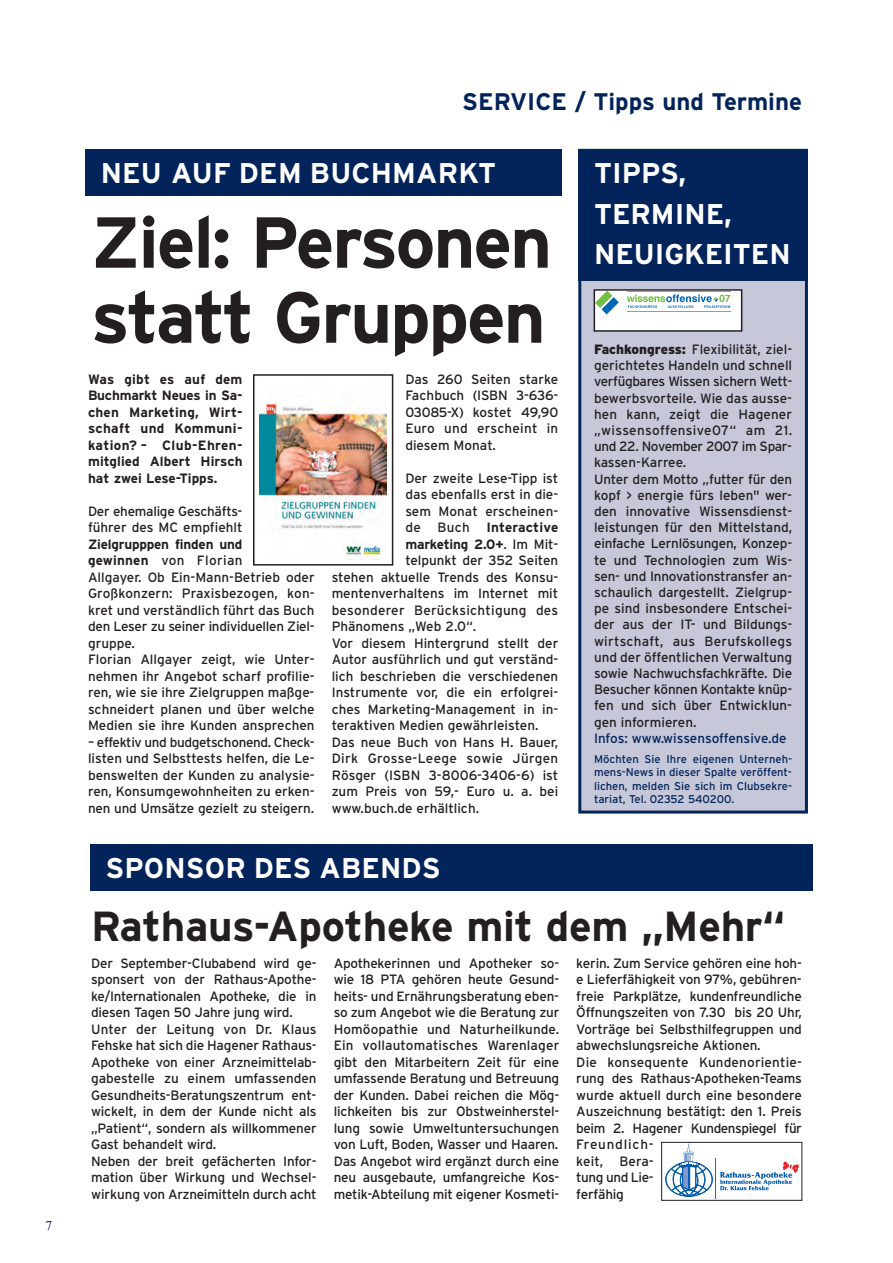
<style>
.page{position:relative;width:893px;height:1263px;background:#fff}
.page>*{position:absolute;margin:0;border:0;box-sizing:border-box;transform-origin:0 0}
.t1{font:700 72px/75px "Interstate";letter-spacing:-.03em;color:#231f20}
.t2{font:700 42px "Interstate";letter-spacing:-.01em;color:#231f20}
.t3{font:700 28.5px/40.5px "Interstate";color:#fff}
.t4{font:700 24px "Interstate";color:#03245a}
.t5{font:13.5px/16.5px "Interstate";letter-spacing:-.01em;color:#231f20}
.t6{font:700 13.5px/16.5px "Interstate";letter-spacing:.005em;color:#231f20;text-align:justify}
.t7{font:13.5px "Interstate";color:#03245a}
.t8{font:13.5px "Interstate";letter-spacing:.02em;color:#231f20}
.t9{font:13.5px "Interstate";letter-spacing:.025em;color:#231f20}
.t10{font:700 13.5px "Interstate";letter-spacing:-.015em;color:#231f20}
.t11{font:13.5px "Times New Roman";color:#03245a}
.t12{font:11.25px/13.5px "Interstate";color:#03245a;text-align:justify}
.s1{font-weight:900}
.s2{font-weight:400}
.s3{font-weight:700}
</style>
<div class="page">
<div style="left:581px;top:152px;width:224px;height:658px;background:#c6c8da"></div>
<div style="left:578px;top:149px;width:230px;height:664px;border:3px solid #03245a"></div>
<div style="left:594px;top:290px;width:148px;height:41px;background:#fff"></div>
<svg style="left:597px;top:292px;width:22px;height:22px"></svg>
<svg style="left:627px;top:294px;width:103px;height:14px"></svg>
<hr style="left:627px;top:311px;width:104px;height:1px;background:#71bf44">
<div style="left:594px;top:289px;width:148px;height:43px;border:2px solid #231f20"></div>
<div style="left:85px;top:149px;width:476px;height:47px;background:#03245a"></div>
<div style="left:578px;top:149px;width:230px;height:132px;background:#03245a"></div>
<img style="left:260px;top:403px;width:127px;height:157px">
<div style="left:253px;top:374px;width:140px;height:192px;border:2px solid #231f20"></div>
<div style="left:90px;top:844px;width:722px;height:46px;background:#03245a"></div>
<hr style="left:715px;top:1158px;width:1px;height:40px;background:#ee1d23">
<svg style="left:665px;top:1144px;width:48px;height:53px"></svg>
<svg style="left:720px;top:1161px;width:80px;height:29px"></svg>
<div style="left:661px;top:1142px;width:141px;height:59px;border:1px solid #231f20"></div>
<p class="t11" style="left:46px;top:1220px;width:8px">7</p>
<h3 class="t4" style="left:462px;top:88px;width:341px">SERVICE / Tipps und Termine</h3>
<h3 class="t3" style="left:101px;top:153px;width:397px">NEU AUF DEM BUCHMARKT</h3>
<h3 class="t3" style="left:594px;top:153px;width:198px">TIPPS,<br>TERMINE,<br>NEUIGKEITEN</h3>
<h1 class="t1" style="left:91px;top:205px;width:463px">Ziel: Personen statt Gruppen</h1>
<p class="t5" style="left:594px;top:341px;width:200px"><span class="s1">Fachkongress:</span> Flexibilität, ziel&shy;gerichtetes Handeln und schnell verfügbares Wissen sichern Wett&shy;bewerbsvorteile. Wie das ausse&shy;hen kann, zeigt die Hagener „wissensoffensive07“ am 21. und 22. November 2007 im Spar&shy;kassen-Karree.<br>Unter dem Motto „futter für den kopf &gt; energie fürs leben" wer&shy;den innovative Wissensdienst&shy;leistungen für den Mittelstand, einfache Lernlösungen, Konzep&shy;te und Technologien zum Wis&shy;sen- und Innovationstransfer an&shy;schaulich dargestellt. Zielgrup&shy;pe sind insbesondere Entschei&shy;der aus der IT- und Bildungs&shy;wirtschaft, aus Berufskollegs und der öffentlichen Verwaltung sowie Nachwuchsfachkräfte. Die<br>Besucher können Kontakte knüp&shy;fen und sich über Entwicklun&shy;gen informieren.</p>
<p class="t7" style="left:594px;top:730px;width:194px">Infos: www.wissensoffensive.de</p>
<p class="t5" style="left:405px;top:371px;width:154px;text-align:justify">Das 260 Seiten starke Fachbuch (ISBN 3-636- 03085-X) kostet 49,90<br>Euro und erscheint in diesem Monat.</p>
<p class="t5" style="left:405px;top:470px;width:154px">Der zweite Lese-Tipp ist</p>
<p class="t5" style="left:405px;top:486px;width:154px">das ebenfalls erst in die-</p>
<p class="t5" style="left:405px;top:503px;width:154px">sem Monat erscheinen-</p>
<p class="t6" style="left:405px;top:519px;width:154px"><span class="s2">de Buch</span> Interactive</p>
<p class="t10" style="left:405px;top:536px;width:154px">marketing 2.0+<span class="s2">. Im Mit-</span></p>
<p class="t5" style="left:405px;top:552px;width:154px">telpunkt der 352 Seiten</p>
<p class="t5" style="left:332px;top:569px;width:228px">stehen aktuelle Trends des Konsu-</p>
<p class="t5" style="left:332px;top:585px;width:228px">mentenverhaltens im Internet mit</p>
<p class="t8" style="left:332px;top:602px;width:228px">besonderer Berücksichtigung des</p>
<p class="t5" style="left:332px;top:618px;width:146px">Phänomens „Web 2.0“.</p>
<p class="t5" style="left:332px;top:635px;width:228px">Vor diesem Hintergrund stellt der</p>
<p class="t5" style="left:332px;top:651px;width:228px">Autor ausführlich und gut verständ-</p>
<p class="t5" style="left:332px;top:668px;width:228px">lich beschrieben die verschiedenen</p>
<p class="t5" style="left:332px;top:684px;width:228px">Instrumente vor, die ein erfolgrei-</p>
<p class="t5" style="left:332px;top:701px;width:228px">ches Marketing-Management in in-</p>
<p class="t5" style="left:332px;top:717px;width:208px">teraktiven Medien gewährleisten.</p>
<p class="t5" style="left:332px;top:734px;width:228px">Das neue Buch von Hans H. Bauer,</p>
<p class="t9" style="left:332px;top:751px;width:228px">Dirk Grosse-Leege sowie Jürgen</p>
<p class="t5" style="left:332px;top:767px;width:228px">Rösger (ISBN 3-8006-3406-6) ist</p>
<p class="t5" style="left:332px;top:783px;width:228px">zum Preis von 59,- Euro u. a. bei</p>
<p class="t5" style="left:332px;top:800px;width:149px">www.buch.de erhältlich.</p>
<p class="t6" style="left:88px;top:371px;width:156px">Was gibt es auf dem Buchmarkt Neues in Sa&shy;chen Marketing, Wirt&shy;schaft und Kommuni&shy;kation? – Club-Ehren&shy;mitglied Albert Hirsch hat zwei Lese-Tipps.</p>
<p class="t5" style="left:88px;top:503px;width:156px">Der ehemalige Geschäfts&shy;führer des MC empfiehlt</p>
<p class="t5" style="left:88px;top:536px;width:228px"><span class="s3">Zielgrupppen finden und<br>gewinnen</span> von Florian<br>Allgayer. Ob Ein-Mann-Betrieb oder<br>Großkonzern: Praxisbezogen, kon&shy;kret und verständlich führt das Buch den Leser zu seiner individuellen Ziel&shy;gruppe.<br>Florian Allgayer zeigt, wie Unter&shy;nehmen ihr Angebot scharf profilie&shy;ren, wie sie ihre Zielgruppen maßge&shy;schneidert planen und über welche<br>Medien sie ihre Kunden ansprechen</p>
<p class="t5" style="left:88px;top:734px;width:228px;text-align:justify">– effektiv und budgetschonend. Check&shy;listen und Selbsttests helfen, die Le&shy;benswelten der Kunden zu analysie&shy;ren, Konsumgewohnheiten zu erken&shy;nen und Umsätze gezielt zu steigern.</p>
<p class="t12" style="left:594px;top:752px;width:200px">Möchten Sie Ihre eigenen Unterneh&shy;mens-News in dieser Spalte veröffent&shy;lichen, melden Sie sich im Clubsekre&shy;tariat, Tel. 02352 540200.</p>
<h3 class="t3" style="left:105px;top:848px;width:337px">SPONSOR DES ABENDS</h3>
<h2 class="t2" style="left:91px;top:902px;width:696px">Rathaus-Apotheke mit dem „Mehr“</h2>
<p class="t5" style="left:91px;top:955px;width:227px">Der September-Clubabend wird ge&shy;sponsert von der Rathaus-Apothe&shy;ke/Internationalen Apotheke, die in diesen Tagen 50 Jahre jung wird.<br>Unter der Leitung von Dr. Klaus Fehske hat sich die Hagener Rathaus-Apotheke von einer Arzneimittelab&shy;gabestelle zu einem umfassenden Gesundheits-Beratungszentrum ent&shy;wickelt, in dem der Kunde nicht als „Patient“, sondern als willkommener Gast behandelt wird.<br>Neben der breit gefächerten Infor&shy;mation über Wirkung und Wechsel&shy;wirkung von Arzneimitteln durch acht</p>
<p class="t5" style="left:334px;top:955px;width:227px;text-align:justify">Apothekerinnen und Apotheker so&shy;wie 18 PTA gehören heute Gesund&shy;heits- und Ernährungsberatung eben&shy;so zum Angebot wie die Beratung zur Homöopathie und Naturheilkunde.<br>Ein vollautomatisches Warenlager gibt den Mitarbeitern Zeit für eine umfassende Beratung und Betreuung der Kunden. Dabei reichen die Mög&shy;lichkeiten bis zur Obstweinherstel&shy;lung sowie Umweltuntersuchungen von Luft, Boden, Wasser und Haaren.<br>Das Angebot wird ergänzt durch eine neu ausgebaute, umfangreiche Kos&shy;metik-Abteilung mit eigener Kosmeti-</p>
<p class="t5" style="left:576px;top:955px;width:227px">kerin. Zum Service gehören eine hoh&shy;e Lieferfähigkeit von 97%, gebühren&shy;freie Parkplätze, kundenfreundliche<br>Öffnungszeiten von 7.30 bis 20 Uhr,<br>Vorträge bei Selbsthilfegruppen und abwechslungsreiche Aktionen.<br>Die konsequente Kundenorientie&shy;rung des Rathaus-Apotheken-Teams wurde aktuell durch eine besondere<br>Auszeichnung bestätigt: den 1. Preis beim 2. Hagener Kundenspiegel für<br>Freundlich-<br>keit, Bera-<br>tung und Lie-<br>ferfähig</p>
</div>
